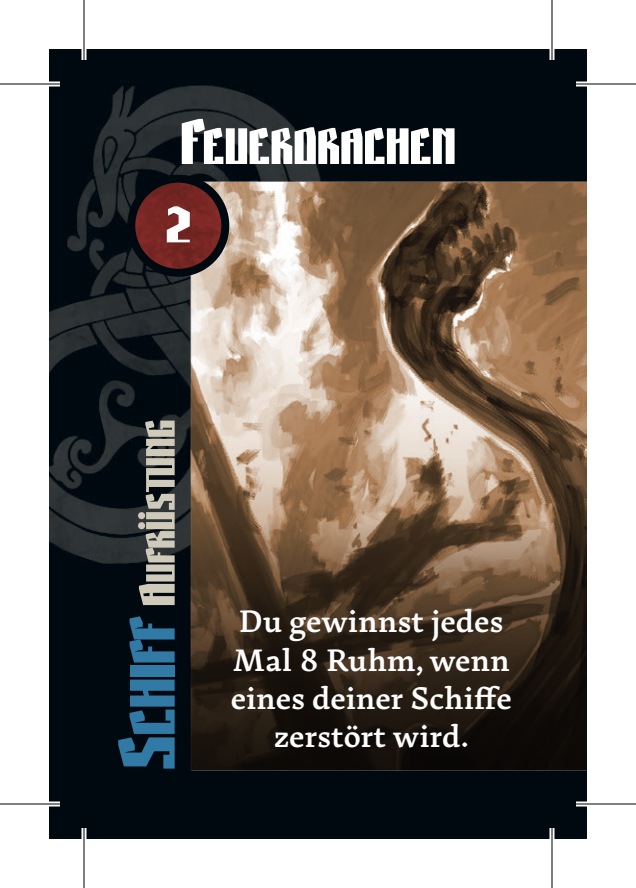
<style>
.page{position:relative;width:636px;height:888px;background:#fff}
.page>*{position:absolute;margin:0;border:0;box-sizing:border-box;transform-origin:0 0}
.t1{font:80px "Black Sirkka BR Bold";color:#fff}
.CARD_Title{font:64px "Black Sirkka BR Bold SC800";letter-spacing:-.005em;color:#fff}
.t2{font:51.2px "Black Sirkka BR Bold SC800";color:#cfcaba}
.EFFECT_Text{font:600 32px/38.4px "Arek Latin";letter-spacing:.01em;color:#fff;text-align:center}
.s1{font-size:80px}
.s2{font-size:100px;color:#317aa5}
.s3{font-size:80px;color:#317aa5}
.s4{font-size:64px}
</style>
<div class="page">
<img style="left:50px;top:50px;width:536px;height:788px">
<svg style="left:131px;top:179px;width:94px;height:94px"></svg>
<img style="left:135px;top:183px;width:86px;height:86px;border-radius:43px">
<div style="left:127px;top:175px;width:102px;height:102px;border:8px solid #000810;border-radius:50%"></div>
<hr style="left:0;top:82px;width:60px;height:4px;background:#fff">
<hr style="left:576px;top:82px;width:60px;height:4px;background:#fff">
<hr style="left:0;top:802px;width:60px;height:4px;background:#fff">
<hr style="left:576px;top:802px;width:60px;height:4px;background:#fff">
<hr style="left:82px;top:0;width:4px;height:60px;background:#fff">
<hr style="left:82px;top:828px;width:4px;height:60px;background:#fff">
<hr style="left:550px;top:0;width:4px;height:60px;background:#fff">
<hr style="left:550px;top:828px;width:4px;height:60px;background:#fff">
<hr style="left:0;top:83px;width:60px;height:2px;background:#000">
<hr style="left:576px;top:83px;width:60px;height:2px;background:#000">
<hr style="left:0;top:803px;width:60px;height:2px;background:#000">
<hr style="left:576px;top:803px;width:60px;height:2px;background:#000">
<hr style="left:83px;top:0;width:2px;height:60px;background:#000">
<hr style="left:83px;top:828px;width:2px;height:60px;background:#000">
<hr style="left:551px;top:0;width:2px;height:60px;background:#000">
<hr style="left:551px;top:828px;width:2px;height:60px;background:#000">
<p class="CARD_Title" style="left:180px;top:118px;width:277px"><span class="s1">F</span>euerdrachen</p>
<p class="t1" style="left:164px;top:185px;width:30px">2</p>
<p class="t2" style="left:138px;top:772px;width:354px;rotate:-90deg"><span class="s2">S</span><span class="s3">chiff</span> <span class="s4">A</span>ufrüstung</p>
<p class="EFFECT_Text" style="left:231px;top:602px;width:283px">Du gewinnst jedes<br>Mal 8 Ruhm, wenn eines deiner Schiffe zerstört wird.</p>
</div>
